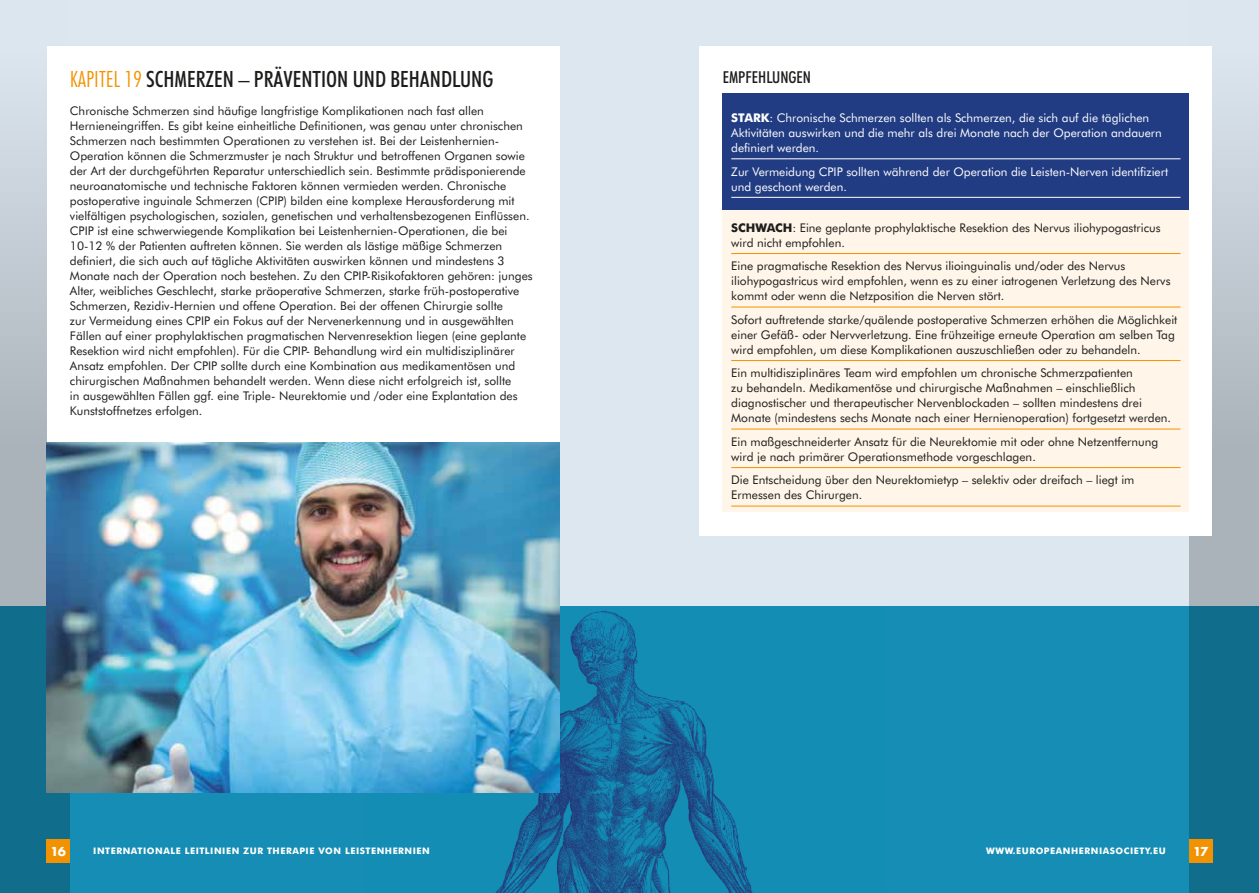
<style>
.page{position:relative;width:1259px;height:893px;background:#dde7f0}
.page>*{position:absolute;margin:0;border:0;box-sizing:border-box;transform-origin:0 0}
.t1{font:500 condensed 22.5px "Futura BT";color:#1d1d1b}
.t2{font:500 condensed 16.5px "Futura BT";color:#1d1d1b}
.t3{font:12px/15px "Futura BT";color:#1d1d1b}
.t4{font:12px/15px "Futura BT";color:#fff}
.t5{font:700 12px "Futura";color:#fff}
.t6{font:700 9px "Futura BT";letter-spacing:.06em;color:#fff}
.s1{font-weight:300;color:#f39200}
.s2{font-weight:700}
</style>
<div class="page">
<div style="left:0;top:606px;width:1259px;height:287px;background:#158db4"></div>
<img style="left:366px;top:606px;width:388px;height:287px">
<svg style="left:1189px;top:46px;width:70px;height:847px;background:#75a0b1"></svg>
<svg style="left:0;top:46px;width:70px;height:847px;background:#7da4b4"></svg>
<div style="left:1189px;top:839px;width:23px;height:23px;background:#f39200"></div>
<div style="left:47px;top:839px;width:23px;height:23px;background:#f39200"></div>
<div style="left:47px;top:47px;width:512px;height:396px;background:#fff"></div>
<img style="left:47px;top:443px;width:512px;height:349px">
<div style="left:699px;top:47px;width:513px;height:489px;background:#fff"></div>
<div style="left:723px;top:93px;width:466px;height:117px;background:#223c83"></div>
<hr style="left:731px;top:158px;width:449px;height:1px;background:#fff">
<hr style="left:731px;top:197px;width:449px;height:1px;background:#fff">
<div style="left:723px;top:210px;width:466px;height:302px;background:#fff5e9"></div>
<hr style="left:731px;top:253px;width:449px;height:1px;background:#f39200">
<hr style="left:731px;top:307px;width:449px;height:1px;background:#f39200">
<hr style="left:731px;top:360px;width:449px;height:1px;background:#f39200">
<hr style="left:731px;top:429px;width:449px;height:1px;background:#f39200">
<hr style="left:731px;top:467px;width:449px;height:1px;background:#f39200">
<hr style="left:731px;top:506px;width:449px;height:1px;background:#f39200">
<h1 class="t1" style="left:70px;top:65px;width:425px"><span class="s1">KAPITEL 19</span> SCHMERZEN – PRÄVENTION UND BEHANDLUNG</h1>
<p class="t3" style="left:70px;top:103px;width:464px">Chronische Schmerzen sind häufige langfristige Komplikationen nach fast allen Hernieneingriffen. Es gibt keine einheitliche Definitionen, was genau unter chronischen Schmerzen nach bestimmten Operationen zu verstehen ist. Bei der Leistenhernien-Operation können die Schmerzmuster je nach Struktur und betroffenen Organen sowie der Art der durchgeführten Reparatur unterschiedlich sein. Bestimmte prädisponierende neuroanatomische und technische Faktoren können vermieden werden. Chronische postoperative inguinale Schmerzen (CPIP) bilden eine komplexe Herausforderung mit vielfältigen psychologischen, sozialen, genetischen und verhaltensbezogenen Einflüssen.<br>CPIP ist eine schwerwiegende Komplikation bei Leistenhernien-Operationen, die bei 10-12 % der Patienten auftreten können. Sie werden als lästige mäßige Schmerzen definiert, die sich auch auf tägliche Aktivitäten auswirken können und mindestens 3<br>Monate nach der Operation noch bestehen. Zu den CPIP-Risikofaktoren gehören: junges Alter, weibliches Geschlecht, starke präoperative Schmerzen, starke früh-postoperative Schmerzen, Rezidiv-Hernien und offene Operation. Bei der offenen Chirurgie sollte<br>zur Vermeidung eines CPIP ein Fokus auf der Nervenerkennung und in ausgewählten Fällen auf einer prophylaktischen pragmatischen Nervenresektion liegen (eine geplante Resektion wird nicht empfohlen). Für die CPIP- Behandlung wird ein multidisziplinärer Ansatz empfohlen. Der CPIP sollte durch eine Kombination aus medikamentösen und chirurgischen Maßnahmen behandelt werden. Wenn diese nicht erfolgreich ist, sollte<br>in ausgewählten Fällen ggf. eine Triple- Neurektomie und /oder eine Explantation des Kunststoffnetzes erfolgen.</p>
<h2 class="t2" style="left:723px;top:67px;width:90px">EMPFEHLUNGEN</h2>
<p class="t4" style="left:731px;top:110px;width:432px"><span class="s2">STARK</span>: Chronische Schmerzen sollten als Schmerzen, die sich auf die täglichen<br>Aktivitäten auswirken und die mehr als drei Monate nach der Operation andauern definiert werden.</p>
<p class="t4" style="left:731px;top:164px;width:438px">Zur Vermeidung CPIP sollten während der Operation die Leisten-Nerven identifiziert und geschont werden.</p>
<p class="t3" style="left:731px;top:220px;width:431px"><span class="s2">SCHWACH</span>: Eine geplante prophylaktische Resektion des Nervus iliohypogastricus wird nicht empfohlen.</p>
<p class="t3" style="left:731px;top:258px;width:441px">Eine pragmatische Resektion des Nervus ilioinguinalis und/oder des Nervus iliohypogastricus wird empfohlen, wenn es zu einer iatrogenen Verletzung des Nervs kommt oder wenn die Netzposition die Nerven stört.</p>
<p class="t3" style="left:731px;top:312px;width:447px">Sofort auftretende starke/quälende postoperative Schmerzen erhöhen die Möglichkeit einer Gefäß- oder Nervverletzung. Eine frühzeitige erneute Operation am selben Tag wird empfohlen, um diese Komplikationen auszuschließen oder zu behandeln.</p>
<p class="t3" style="left:731px;top:365px;width:441px">Ein multidisziplinäres Team wird empfohlen um chronische Schmerzpatienten<br>zu behandeln. Medikamentöse und chirurgische Maßnahmen – einschließlich diagnostischer und therapeutischer Nervenblockaden – sollten mindestens drei Monate (mindestens sechs Monate nach einer Hernienoperation) fortgesetzt werden.</p>
<p class="t3" style="left:731px;top:434px;width:428px">Ein maßgeschneiderter Ansatz für die Neurektomie mit oder ohne Netzentfernung wird je nach primärer Operationsmethode vorgeschlagen.</p>
<p class="t3" style="left:731px;top:472px;width:405px">Die Entscheidung über den Neurektomietyp – selektiv oder dreifach – liegt im<br>Ermessen des Chirurgen.</p>
<p class="t5" style="left:50px;top:843px;width:17px">16</p>
<p class="t6" style="left:93px;top:846px;width:338px">INTERNATIONALE LEITLINIEN ZUR THERAPIE VON LEISTENHERNIEN</p>
<p class="t6" style="left:986px;top:846px;width:181px">WWW.EUROPEANHERNIASOCIETY.EU</p>
<p class="t5" style="left:1193px;top:843px;width:17px">17</p>
</div>
